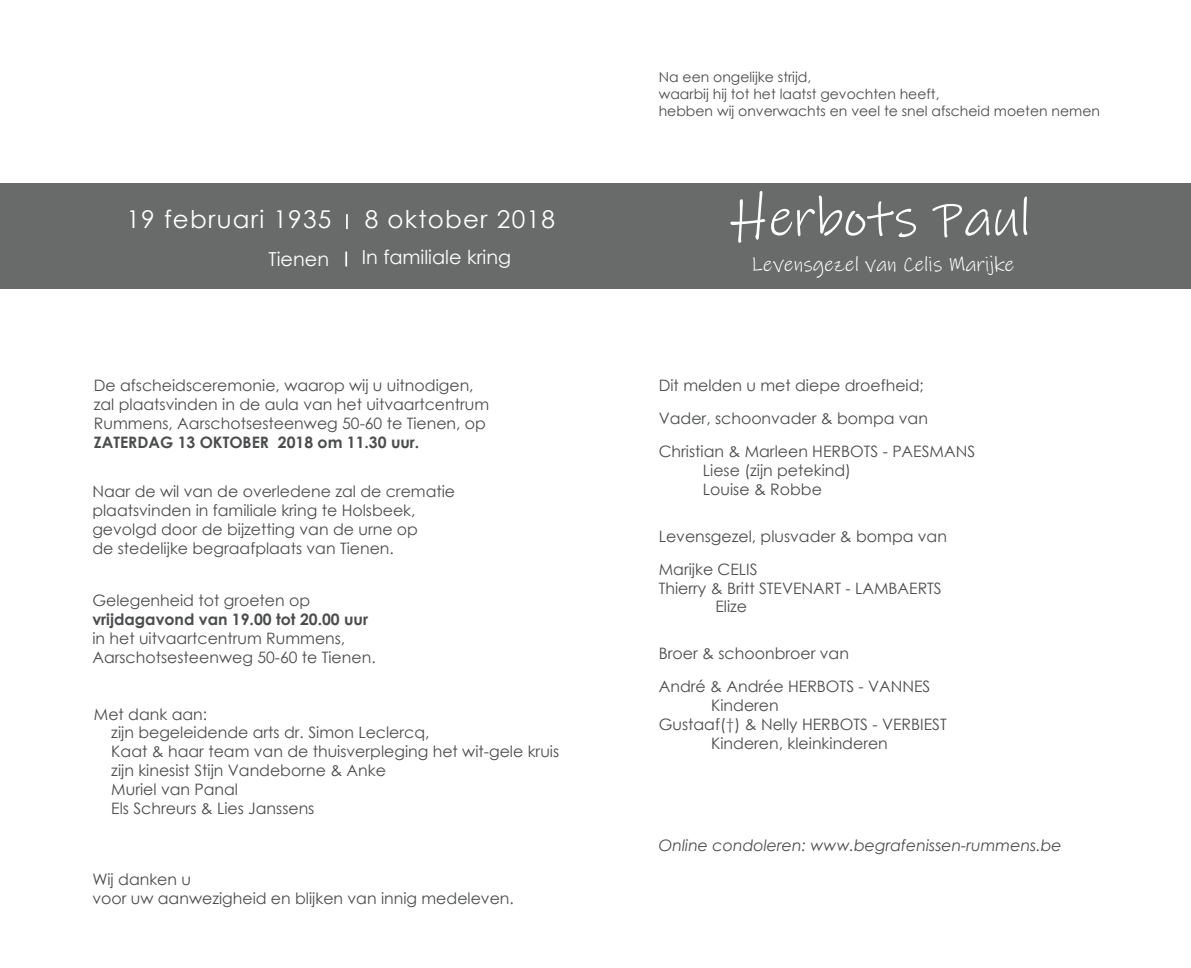
<style>
.page{position:relative;width:1191px;height:968px;background:#fff}
.page>*{position:absolute;margin:0;border:0;box-sizing:border-box;transform-origin:0 0}
.t1{font:54.25px "Ink Free";color:#fff}
.t2{font:24.5px "Century Gothic";letter-spacing:.05em;color:#fff}
.t3{font:21px "Ink Free";color:#fff}
.t4{font:19.25px "Century Gothic";color:#fff}
.t5{font:15.75px "Century Gothic";color:#4b4c4d}
.t6{font:700 15.75px "Century Gothic";color:#4b4c4d}
.t7{font:italic 15.75px "Century Gothic";color:#4b4c4d}
.t8{font:14px "Century Gothic";color:#4b4c4d}
</style>
<div class="page">
<div style="left:0;top:183px;width:1191px;height:106px;background:#696a6a"></div>
<svg style="left:346px;top:214px;width:2px;height:15px"></svg>
<svg style="left:345px;top:251px;width:2px;height:15px"></svg>
<p class="t2" style="left:126px;top:202px;width:206px">19 februari 1935</p>
<p class="t2" style="left:365px;top:202px;width:192px">8 oktober 2018</p>
<p class="t4" style="left:269px;top:245px;width:62px">Tienen</p>
<p class="t4" style="left:362px;top:244px;width:151px">In familiale kring</p>
<p class="t5" style="left:94px;top:374px;width:381px">De afscheidsceremonie, waarop wij u uitnodigen,</p>
<p class="t5" style="left:94px;top:393px;width:397px">zal plaatsvinden in de aula van het uitvaartcentrum</p>
<p class="t5" style="left:94px;top:412px;width:394px">Rummens, Aarschotsesteenweg 50-60 te Tienen, op</p>
<p class="t6" style="left:94px;top:430px;width:327px">ZATERDAG 13 OKTOBER 2018 om 11.30 uur.</p>
<p class="t5" style="left:92px;top:480px;width:364px">Naar de wil van de overledene zal de crematie</p>
<p class="t5" style="left:92px;top:499px;width:325px">plaatsvinden in familiale kring te Holsbeek,</p>
<p class="t5" style="left:92px;top:518px;width:327px">gevolgd door de bijzetting van de urne op</p>
<p class="t5" style="left:92px;top:537px;width:303px">de stedelijke begraafplaats van Tienen.</p>
<p class="t5" style="left:92px;top:589px;width:219px">Gelegenheid tot groeten op</p>
<p class="t6" style="left:92px;top:607px;width:277px">vrijdagavond van 19.00 tot 20.00 uur</p>
<p class="t5" style="left:92px;top:627px;width:254px">in het uitvaartcentrum Rummens,</p>
<p class="t5" style="left:92px;top:646px;width:285px">Aarschotsesteenweg 50-60 te Tienen.</p>
<p class="t5" style="left:94px;top:702px;width:115px">Met dank aan:</p>
<p class="t5" style="left:111px;top:721px;width:320px">zijn begeleidende arts dr. Simon Leclercq,</p>
<p class="t5" style="left:111px;top:740px;width:449px">Kaat &amp; haar team van de thuisverpleging het wit-gele kruis</p>
<p class="t5" style="left:111px;top:759px;width:276px">zijn kinesist Stijn Vandeborne &amp; Anke</p>
<p class="t5" style="left:111px;top:778px;width:128px">Muriel van Panal</p>
<p class="t5" style="left:111px;top:797px;width:205px">Els Schreurs &amp; Lies Janssens</p>
<p class="t5" style="left:92px;top:867px;width:100px">Wij danken u</p>
<p class="t5" style="left:92px;top:886px;width:423px">voor uw aanwezigheid en blijken van innig medeleven.</p>
<p class="t8" style="left:659px;top:68px;width:154px">Na een ongelijke strijd,</p>
<p class="t8" style="left:659px;top:84px;width:282px">waarbij hij tot het laatst gevochten heeft,</p>
<p class="t8" style="left:659px;top:101px;width:443px">hebben wij onverwachts en veel te snel afscheid moeten nemen</p>
<p class="t1" style="left:731px;top:186px;width:300px">Herbots Paul</p>
<p class="t3" style="left:751px;top:252px;width:265px">Levensgezel van Celis Marijke</p>
<p class="t5" style="left:659px;top:374px;width:267px">Dit melden u met diepe droefheid;</p>
<p class="t5" style="left:659px;top:407px;width:271px">Vader, schoonvader &amp; bompa van</p>
<p class="t5" style="left:659px;top:440px;width:318px">Christian &amp; Marleen HERBOTS - PAESMANS</p>
<p class="t5" style="left:703px;top:459px;width:150px">Liese (zijn petekind)</p>
<p class="t5" style="left:703px;top:478px;width:120px">Louise &amp; Robbe</p>
<p class="t5" style="left:659px;top:525px;width:290px">Levensgezel, plusvader &amp; bompa van</p>
<p class="t5" style="left:659px;top:558px;width:100px">Marijke CELIS</p>
<p class="t5" style="left:659px;top:576px;width:284px">Thierry &amp; Britt STEVENART - LAMBAERTS</p>
<p class="t5" style="left:715px;top:595px;width:33px">Elize</p>
<p class="t5" style="left:659px;top:642px;width:192px">Broer &amp; schoonbroer van</p>
<p class="t5" style="left:659px;top:675px;width:273px">André &amp; Andrée HERBOTS - VANNES</p>
<p class="t5" style="left:711px;top:694px;width:69px">Kinderen</p>
<p class="t5" style="left:659px;top:713px;width:289px">Gustaaf(†) &amp; Nelly HERBOTS - VERBIEST</p>
<p class="t5" style="left:711px;top:732px;width:178px">Kinderen, kleinkinderen</p>
<p class="t7" style="left:659px;top:834px;width:404px">Online condoleren: www.begrafenissen-rummens.be</p>
</div>
